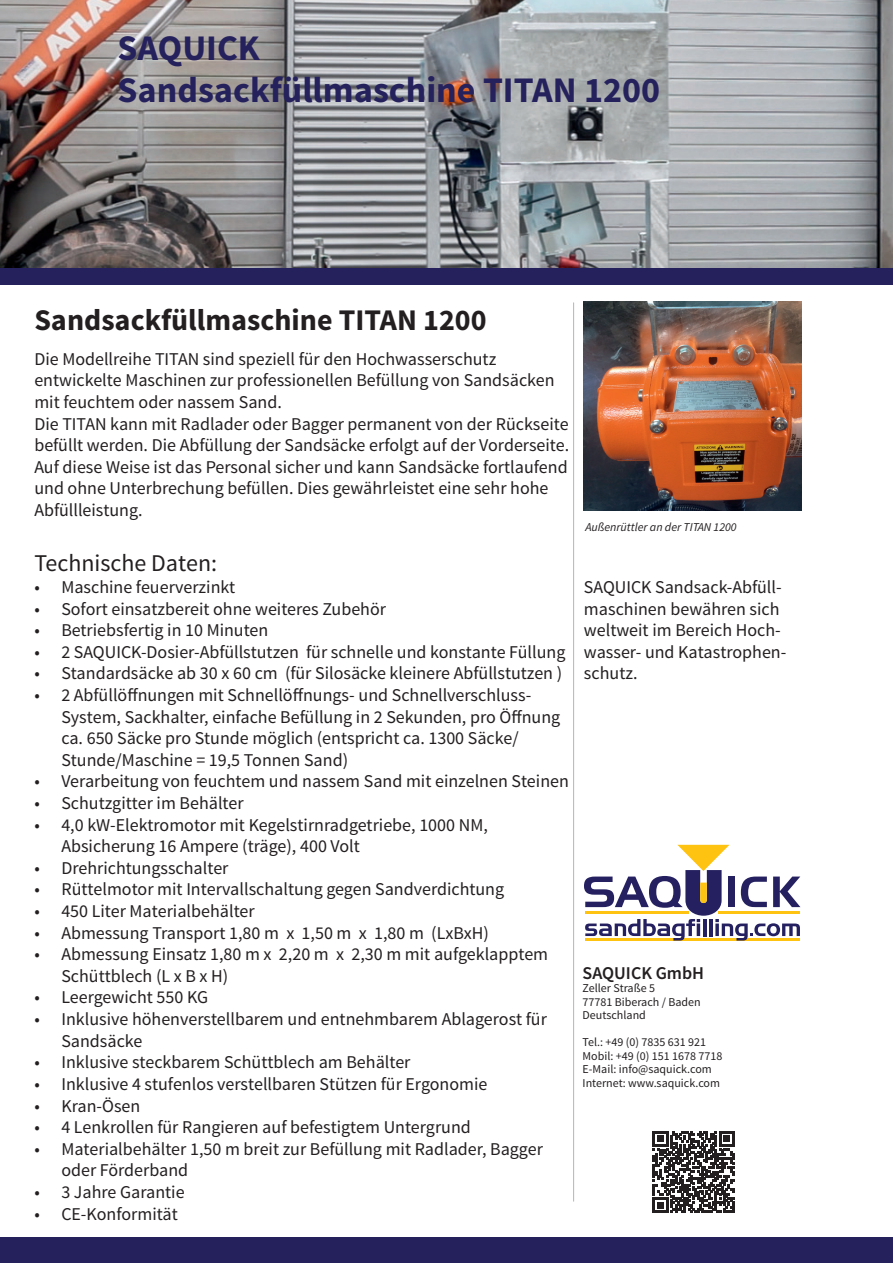
<style>
.page{position:relative;width:893px;height:1263px;background:#fff}
.page>*{position:absolute;margin:0;border:0;box-sizing:border-box;transform-origin:0 0}
.t1{font:700 36px/42px "Source Sans Pro";color:#25215d}
.t2{font:700 30px "Source Sans Pro";color:#231f20}
.t3{font:24px "Source Sans Pro";color:#231f20}
.t4{font:18px/21.6px "Source Sans Pro";color:#231f20}
.t5{font:600 18px "Source Sans Pro";color:#231f20}
.t6{font:12px/13.5px "Source Sans Pro";color:#231f20}
.t7{font:italic 12px "Source Sans Pro";color:#231f20}
</style>
<div class="page">
<img style="left:0;top:0;width:893px;height:268px">
<img style="left:583px;top:301px;width:219px;height:209px">
<svg style="left:653px;top:1131px;width:81px;height:82px"></svg>
<div style="left:0;top:1237px;width:893px;height:26px;background:#25215d"></div>
<div style="left:0;top:268px;width:893px;height:16px;background:#25215d"></div>
<svg style="left:584px;top:845px;width:216px;height:95px"></svg>
<hr style="left:573px;top:303px;width:1px;height:898px;background:#bcbdc0">
<h1 class="t1" style="left:118px;top:28px;width:544px">SAQUICK<br>Sandsackfüllmaschine TITAN 1200</h1>
<h2 class="t2" style="left:34px;top:300px;width:454px">Sandsackfüllmaschine TITAN 1200</h2>
<p class="t4" style="left:34px;top:348px;width:536px">Die Modellreihe TITAN sind speziell für den Hochwasserschutz entwickelte Maschinen zur professionellen Befüllung von Sandsäcken mit feuchtem oder nassem Sand.<br>Die TITAN kann mit Radlader oder Bagger permanent von der Rückseite befüllt werden. Die Abfüllung der Sandsäcke erfolgt auf der Vorderseite.<br>Auf diese Weise ist das Personal sicher und kann Sandsäcke fortlaufend und ohne Unterbrechung befüllen. Dies gewährleistet eine sehr hohe Abfüllleistung.</p>
<h3 class="t3" style="left:34px;top:549px;width:184px">Technische Daten:</h3>
<p class="t4" style="left:34px;top:577px;width:202px">• Maschine feuerverzinkt</p>
<p class="t4" style="left:34px;top:598px;width:353px">• Sofort einsatzbereit ohne weiteres Zubehör</p>
<p class="t4" style="left:34px;top:620px;width:236px">• Betriebsfertig in 10 Minuten</p>
<p class="t4" style="left:34px;top:641px;width:533px">• 2 SAQUICK-Dosier-Abfüllstutzen für schnelle und konstante Füllung</p>
<p class="t4" style="left:34px;top:663px;width:529px">• Standardsäcke ab 30 x 60 cm (für Silosäcke kleinere Abfüllstutzen )</p>
<p class="t4" style="left:61px;top:685px;width:500px;text-indent:-27px">• 2 Abfüllöffnungen mit Schnellöffnungs- und Schnellverschluss-System, Sackhalter, einfache Befüllung in 2 Sekunden, pro Öffnung ca. 650 Säcke pro Stunde möglich (entspricht ca. 1300 Säcke/ Stunde/Maschine = 19,5 Tonnen Sand)</p>
<p class="t4" style="left:34px;top:771px;width:536px">• Verarbeitung von feuchtem und nassem Sand mit einzelnen Steinen</p>
<p class="t4" style="left:34px;top:793px;width:211px">• Schutzgitter im Behälter</p>
<p class="t4" style="left:61px;top:814px;width:428px;text-indent:-27px">• 4,0 kW-Elektromotor mit Kegelstirnradgetriebe, 1000 NM,<br>Absicherung 16 Ampere (träge), 400 Volt</p>
<p class="t4" style="left:34px;top:857px;width:196px">• Drehrichtungsschalter</p>
<p class="t4" style="left:34px;top:879px;width:471px">• Rüttelmotor mit Intervallschaltung gegen Sandverdichtung</p>
<p class="t4" style="left:34px;top:901px;width:222px">• 450 Liter Materialbehälter</p>
<p class="t4" style="left:34px;top:922px;width:456px">• Abmessung Transport 1,80 m x 1,50 m x 1,80 m (LxBxH)</p>
<p class="t4" style="left:61px;top:944px;width:488px;text-indent:-27px">• Abmessung Einsatz 1,80 m x 2,20 m x 2,30 m mit aufgeklapptem<br>Schüttblech (L x B x H)</p>
<p class="t4" style="left:34px;top:987px;width:175px">• Leergewicht 550 KG</p>
<p class="t4" style="left:61px;top:1009px;width:487px;text-indent:-27px">• Inklusive höhenverstellbarem und entnehmbarem Ablagerost für<br>Sandsäcke</p>
<p class="t4" style="left:34px;top:1052px;width:378px">• Inklusive steckbarem Schüttblech am Behälter</p>
<p class="t4" style="left:34px;top:1073px;width:455px">• Inklusive 4 stufenlos verstellbaren Stützen für Ergonomie</p>
<p class="t4" style="left:34px;top:1095px;width:107px">• Kran-Ösen</p>
<p class="t4" style="left:34px;top:1117px;width:438px">• 4 Lenkrollen für Rangieren auf befestigtem Untergrund</p>
<p class="t4" style="left:61px;top:1138px;width:483px;text-indent:-27px">• Materialbehälter 1,50 m breit zur Befüllung mit Radlader, Bagger oder Förderband</p>
<p class="t4" style="left:34px;top:1181px;width:152px">• 3 Jahre Garantie</p>
<p class="t4" style="left:34px;top:1203px;width:145px">• CE-Konformität</p>
<p class="t7" style="left:585px;top:520px;width:153px">Außenrüttler an der TITAN 1200</p>
<p class="t4" style="left:584px;top:576px;width:204px">SAQUICK Sandsack-Abfüll&shy;maschinen bewähren sich weltweit im Bereich Hoch&shy;wasser- und Katastrophen&shy;schutz.</p>
<p class="t5" style="left:583px;top:961px;width:123px">SAQUICK GmbH</p>
<p class="t6" style="left:583px;top:981px;width:120px">Zeller Straße 5<br>77781 Biberach / Baden<br>Deutschland</p>
<p class="t6" style="left:583px;top:1035px;width:141px">Tel.: +49 (0) 7835 631 921<br>Mobil: +49 (0) 151 1678 7718<br>E-Mail: info@saquick.com<br>Internet: www.saquick.com</p>
</div>
